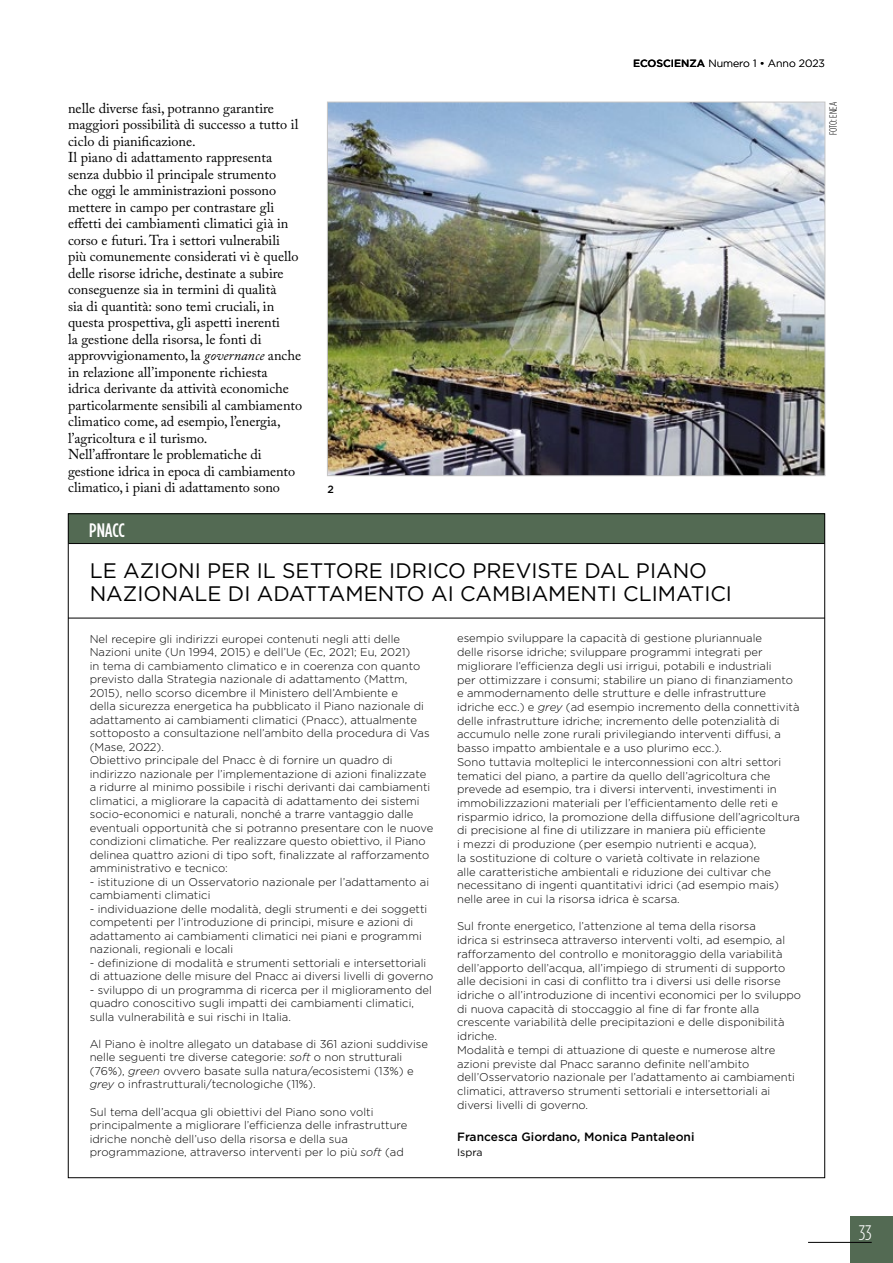
<style>
.page{position:relative;width:893px;height:1263px;background:#fff}
.page>*{position:absolute;margin:0;border:0;box-sizing:border-box;transform-origin:0 0}
.t1{font:21px/22.5px "Gotham HTF";color:#000}
.t2{font:300 condensed 21px "Gotham HTF";color:#fff}
.t3{font:500 condensed 19.5px "Gotham HTF";letter-spacing:-.01em;color:#fff}
.t4{font:14.25px/16.5px "Adobe Caslon Pro";color:#000}
.t5{font:500 12px "Gotham HTF";color:#000}
.t6{font:300 11.25px/13.6px "Gotham HTF";color:#000}
.t7{font:300 10.5px "Gotham HTF";color:#000}
.t8{font:300 condensed 10.5px "Gotham HTF";letter-spacing:-.005em;color:#000}
.t9{font:10.5px "Gotham HTF";color:#000}
.t10{font:500 10.5px "Gotham HTF";color:#000}
.s1{font-style:italic}
.s2{font-weight:500}
</style>
<div class="page">
<div style="left:850px;top:1216px;width:43px;height:47px;background:#536a53"></div>
<hr style="left:808px;top:1242px;width:64px;height:1px;background:#000">
<div style="left:68px;top:513px;width:756px;height:30px;background:#536a53"></div>
<hr style="left:68px;top:543px;width:757px;height:1px;background:#000">
<hr style="left:68px;top:618px;width:757px;height:1px;background:#000">
<img style="left:329px;top:104px;width:494px;height:370px">
<p class="t4" style="left:68px;top:99px;width:236px">nelle diverse fasi, potranno garantire maggiori possibilità di successo a tutto il ciclo di pianificazione.<br>Il piano di adattamento rappresenta senza dubbio il principale strumento<br>che oggi le amministrazioni possono mettere in campo per contrastare gli effetti dei cambiamenti climatici già in corso e futuri. Tra i settori vulnerabili<br>più comunemente considerati vi è quello delle risorse idriche, destinate a subire conseguenze sia in termini di qualità<br>sia di quantità: sono temi cruciali, in questa prospettiva, gli aspetti inerenti<br>la gestione della risorsa, le fonti di approvvigionamento, la <span class="s1">governance</span> anche in relazione all’imponente richiesta<br>idrica derivante da attività economiche particolarmente sensibili al cambiamento climatico come, ad esempio, l’energia, l’agricoltura e il turismo.<br>Nell’affrontare le problematiche di gestione idrica in epoca di cambiamento climatico, i piani di adattamento sono</p>
<p class="t10" style="left:327px;top:484px;width:8px">2</p>
<p class="t7" style="left:633px;top:57px;width:193px"><span class="s2">ECOSCIENZA</span> Numero 1 • Anno 2023</p>
<p class="t8" style="left:828px;top:135px;width:35px;rotate:-90deg">FOTO: ENEA</p>
<h2 class="t3" style="left:89px;top:519px;width:37px">PNACC</h2>
<h1 class="t1" style="left:90px;top:559px;width:644px">LE AZIONI PER IL SETTORE IDRICO PREVISTE DAL PIANO<br>NAZIONALE DI ADATTAMENTO AI CAMBIAMENTI CLIMATICI</h1>
<p class="t6" style="left:90px;top:632px;width:345px">Nel recepire gli indirizzi europei contenuti negli atti delle Nazioni unite (Un 1994, 2015) e dell’Ue (Ec, 2021; Eu, 2021)<br>in tema di cambiamento climatico e in coerenza con quanto previsto dalla Strategia nazionale di adattamento (Mattm, 2015), nello scorso dicembre il Ministero dell’Ambiente e<br>della sicurezza energetica ha pubblicato il Piano nazionale di adattamento ai cambiamenti climatici (Pnacc), attualmente sottoposto a consultazione nell’ambito della procedura di Vas (Mase, 2022).<br>Obiettivo principale del Pnacc è di fornire un quadro di indirizzo nazionale per l’implementazione di azioni finalizzate a ridurre al minimo possibile i rischi derivanti dai cambiamenti climatici, a migliorare la capacità di adattamento dei sistemi socio-economici e naturali, nonché a trarre vantaggio dalle eventuali opportunità che si potranno presentare con le nuove condizioni climatiche. Per realizzare questo obiettivo, il Piano delinea quattro azioni di tipo soft, finalizzate al rafforzamento amministrativo e tecnico:</p>
<p class="t6" style="left:90px;top:875px;width:341px">- istituzione di un Osservatorio nazionale per l’adattamento ai cambiamenti climatici</p>
<p class="t6" style="left:90px;top:902px;width:339px">- individuazione delle modalità, degli strumenti e dei soggetti competenti per l’introduzione di principi, misure e azioni di adattamento ai cambiamenti climatici nei piani e programmi nazionali, regionali e locali</p>
<p class="t6" style="left:90px;top:956px;width:345px">- definizione di modalità e strumenti settoriali e intersettoriali di attuazione delle misure del Pnacc ai diversi livelli di governo</p>
<p class="t6" style="left:90px;top:983px;width:344px">- sviluppo di un programma di ricerca per il miglioramento del quadro conoscitivo sugli impatti dei cambiamenti climatici, sulla vulnerabilità e sui rischi in Italia.</p>
<p class="t6" style="left:90px;top:1037px;width:340px">Al Piano è inoltre allegato un database di 361 azioni suddivise nelle seguenti tre diverse categorie: <span class="s1">soft</span> o non strutturali (76%), <span class="s1">green</span> ovvero basate sulla natura/ecosistemi (13%) e <span class="s1">grey</span> o infrastrutturali/tecnologiche (11%).</p>
<p class="t6" style="left:90px;top:1105px;width:319px">Sul tema dell’acqua gli obiettivi del Piano sono volti principalmente a migliorare l’efficienza delle infrastrutture idriche nonchè dell’uso della risorsa e della sua programmazione, attraverso interventi per lo più <span class="s1">soft</span> (ad</p>
<p class="t6" style="left:457px;top:631px;width:344px">esempio sviluppare la capacità di gestione pluriannuale<br>delle risorse idriche; sviluppare programmi integrati per migliorare l’efficienza degli usi irrigui, potabili e industriali<br>per ottimizzare i consumi; stabilire un piano di finanziamento e ammodernamento delle strutture e delle infrastrutture idriche ecc.) e <span class="s1">grey</span> (ad esempio incremento della connettività delle infrastrutture idriche; incremento delle potenzialità di accumulo nelle zone rurali privilegiando interventi diffusi, a basso impatto ambientale e a uso plurimo ecc.).<br>Sono tuttavia molteplici le interconnessioni con altri settori tematici del piano, a partire da quello dell’agricoltura che prevede ad esempio, tra i diversi interventi, investimenti in immobilizzazioni materiali per l’efficientamento delle reti e risparmio idrico, la promozione della diffusione dell’agricoltura di precisione al fine di utilizzare in maniera più efficiente<br>i mezzi di produzione (per esempio nutrienti e acqua),<br>la sostituzione di colture o varietà coltivate in relazione<br>alle caratteristiche ambientali e riduzione dei cultivar che necessitano di ingenti quantitativi idrici (ad esempio mais) nelle aree in cui la risorsa idrica è scarsa.</p>
<p class="t6" style="left:457px;top:919px;width:346px">Sul fronte energetico, l’attenzione al tema della risorsa<br>idrica si estrinseca attraverso interventi volti, ad esempio, al rafforzamento del controllo e monitoraggio della variabilità dell’apporto dell’acqua, all’impiego di strumenti di supporto alle decisioni in casi di conflitto tra i diversi usi delle risorse idriche o all’introduzione di incentivi economici per lo sviluppo di nuova capacità di stoccaggio al fine di far fronte alla crescente variabilità delle precipitazioni e delle disponibilità idriche.<br>Modalità e tempi di attuazione di queste e numerose altre azioni previste dal Pnacc saranno definite nell’ambito dell’Osservatorio nazionale per l’adattamento ai cambiamenti climatici, attraverso strumenti settoriali e intersettoriali ai diversi livelli di governo.</p>
<p class="t5" style="left:457px;top:1130px;width:239px">Francesca Giordano, Monica Pantaleoni</p>
<p class="t9" style="left:457px;top:1147px;width:27px">Ispra</p>
<h1 class="t2" style="left:859px;top:1221px;width:15px">33</h1>
</div>
